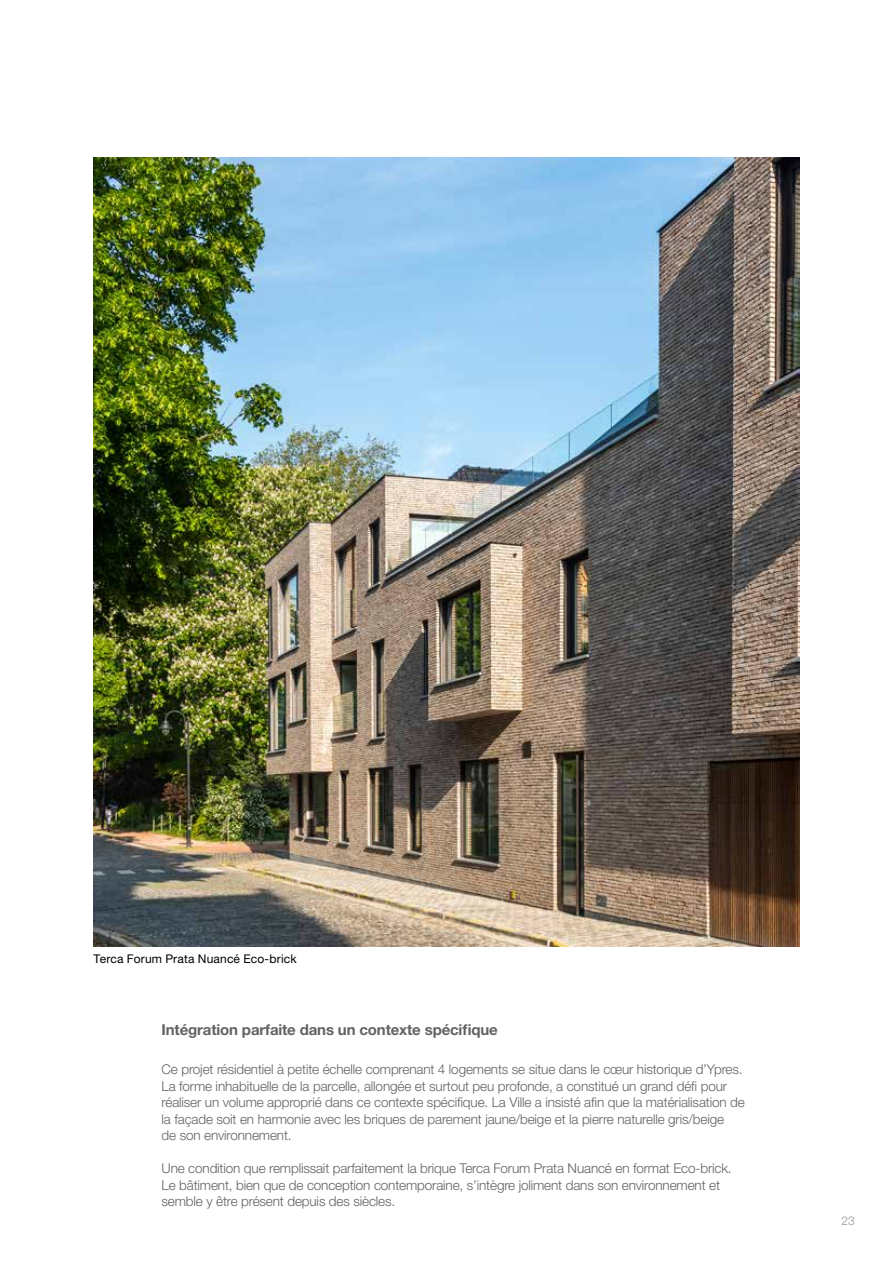
<style>
.page{position:relative;width:893px;height:1263px;background:#fff}
.page>*{position:absolute;margin:0;border:0;box-sizing:border-box;transform-origin:0 0}
.t1{font:700 15px "Helvetica Neue LT Std";letter-spacing:-.01em;color:#626261}
.t2{font:300 13.5px/16.5px "Helvetica Neue LT Std";letter-spacing:-.01em;color:#626261}
.t3{font:12px "Helvetica Neue LT Std";letter-spacing:.015em;color:#000}
.t4{font:300 12px "Helvetica Neue LT Std";color:#919291}
</style>
<div class="page">
<img style="left:94px;top:158px;width:705px;height:788px">
<p class="t3" style="left:94px;top:952px;width:205px">Terca Forum Prata Nuancé Eco-brick</p>
<p class="t1" style="left:162px;top:1021px;width:338px">Intégration parfaite dans un contexte spécifique</p>
<p class="t2" style="left:162px;top:1061px;width:585px">Ce projet résidentiel à petite échelle comprenant 4 logements se situe dans le cœur historique d’Ypres.<br>La forme inhabituelle de la parcelle, allongée et surtout peu profonde, a constitué un grand défi pour réaliser un volume approprié dans ce contexte spécifique. La Ville a insisté afin que la matérialisation de la façade soit en harmonie avec les briques de parement jaune/beige et la pierre naturelle gris/beige<br>de son environnement.</p>
<p class="t2" style="left:162px;top:1160px;width:572px">Une condition que remplissait parfaitement la brique Terca Forum Prata Nuancé en format Eco-brick.<br>Le bâtiment, bien que de conception contemporaine, s’intègre joliment dans son environnement et semble y être présent depuis des siècles.</p>
<p class="t4" style="left:841px;top:1213px;width:15px">23</p>
</div>
